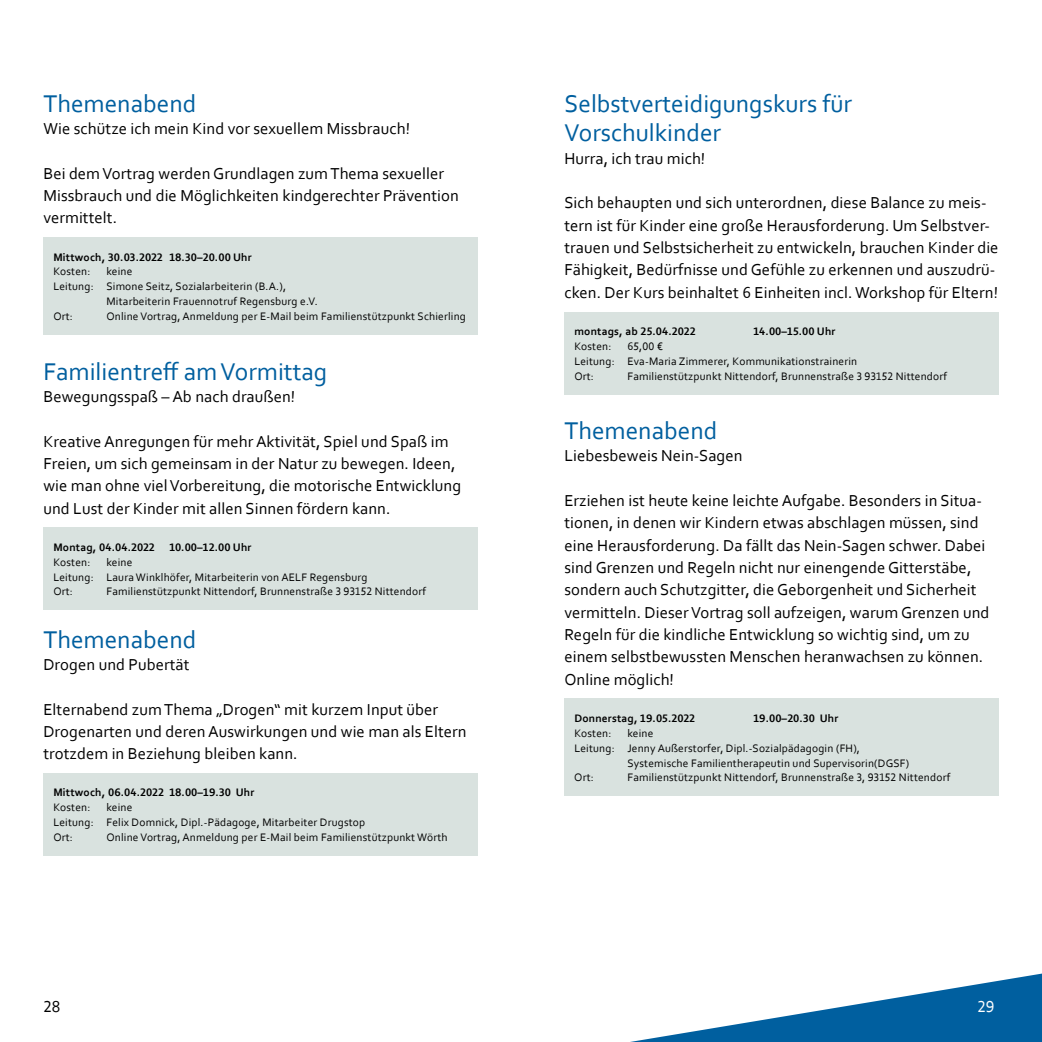
<style>
.page{position:relative;width:1042px;height:1042px;background:#fff}
.page>*{position:absolute;margin:0;border:0;box-sizing:border-box;transform-origin:0 0}
.t1{font:25.38px/29.8px "Corbel";color:#005f9f}
.t2{font:16.62px/22.4px "Corbel";letter-spacing:.005em;color:#000}
.t3{font:16.62px "Corbel";color:#fff}
.t4{font:11.38px/14.9px "Corbel";letter-spacing:.015em;color:#000}
.t5{font:700 11.38px "Corbel";letter-spacing:.015em;color:#000}
</style>
<div class="page">
<div style="left:43px;top:237px;width:434px;height:98px;background:#d9e2df"></div>
<div style="left:43px;top:527px;width:434px;height:83px;background:#d9e2df"></div>
<div style="left:43px;top:773px;width:434px;height:83px;background:#d9e2df"></div>
<div style="left:564px;top:312px;width:434px;height:82px;background:#d9e2df"></div>
<div style="left:564px;top:698px;width:434px;height:98px;background:#d9e2df"></div>
<svg style="left:630px;top:973px;width:412px;height:69px"></svg>
<h1 class="t1" style="left:43px;top:88px;width:154px">Themenabend</h1>
<p class="t2" style="left:43px;top:117px;width:368px">Wie schütze ich mein Kind vor sexuellem Missbrauch!</p>
<p class="t2" style="left:43px;top:161px;width:417px">Bei dem Vortrag werden Grundlagen zum Thema sexueller<br>Missbrauch und die Möglichkeiten kindgerechter Prävention vermittelt.</p>
<p class="t5" style="left:53px;top:250px;width:200px">Mittwoch, 30.03.2022 18.30–20.00 Uhr</p>
<p class="t4" style="left:53px;top:264px;width:39px">Kosten:</p>
<p class="t4" style="left:106px;top:264px;width:28px">keine</p>
<p class="t4" style="left:53px;top:279px;width:234px">Leitung: Simone Seitz, Sozialarbeiterin (B.A.),</p>
<p class="t4" style="left:106px;top:294px;width:213px">Mitarbeiterin Frauennotruf Regensburg e.V.</p>
<p class="t4" style="left:53px;top:308px;width:21px">Ort:</p>
<p class="t4" style="left:106px;top:308px;width:361px">Online Vortrag, Anmeldung per E-Mail beim Familienstützpunkt Schierling</p>
<h1 class="t1" style="left:43px;top:356px;width:285px">Familientreff am Vormittag</h1>
<p class="t2" style="left:43px;top:385px;width:253px">Bewegungsspaß – Ab nach draußen!</p>
<p class="t2" style="left:43px;top:429px;width:419px">Kreative Anregungen für mehr Aktivität, Spiel und Spaß im Freien, um sich gemeinsam in der Natur zu bewegen. Ideen, wie man ohne viel Vorbereitung, die motorische Entwicklung und Lust der Kinder mit allen Sinnen fördern kann.</p>
<p class="t5" style="left:53px;top:540px;width:103px">Montag, 04.04.2022</p>
<p class="t5" style="left:169px;top:540px;width:84px">10.00–12.00 Uhr</p>
<p class="t4" style="left:53px;top:554px;width:39px">Kosten:</p>
<p class="t4" style="left:53px;top:554px;width:316px;text-indent:53px">keine<br>Leitung: Laura Winklhöfer, Mitarbeiterin von AELF Regensburg<br>Ort:</p>
<p class="t4" style="left:106px;top:584px;width:321px">Familienstützpunkt Nittendorf, Brunnenstraße 3 93152 Nittendorf</p>
<h1 class="t1" style="left:43px;top:623px;width:154px">Themenabend</h1>
<p class="t2" style="left:43px;top:653px;width:148px">Drogen und Pubertät</p>
<p class="t2" style="left:43px;top:697px;width:425px">Elternabend zum Thema „Drogen“ mit kurzem Input über<br>Drogenarten und deren Auswirkungen und wie man als Eltern trotzdem in Beziehung bleiben kann.</p>
<p class="t5" style="left:53px;top:785px;width:203px">Mittwoch, 06.04.2022 18.00–19.30 Uhr</p>
<p class="t4" style="left:53px;top:800px;width:39px">Kosten:</p>
<p class="t4" style="left:53px;top:800px;width:313px;text-indent:53px">keine<br>Leitung: Felix Domnick, Dipl.-Pädagoge, Mitarbeiter Drugstop<br>Ort:</p>
<p class="t4" style="left:106px;top:829px;width:343px">Online Vortrag, Anmeldung per E-Mail beim Familienstützpunkt Wörth</p>
<h1 class="t1" style="left:564px;top:88px;width:289px">Selbstverteidigungskurs für<br>Vorschulkinder</h1>
<p class="t2" style="left:564px;top:147px;width:142px">Hurra, ich trau mich!</p>
<p class="t2" style="left:564px;top:191px;width:436px">Sich behaupten und sich unterordnen, diese Balance zu meis&shy;tern ist für Kinder eine große Herausforderung. Um Selbstver&shy;trauen und Selbstsicherheit zu entwickeln, brauchen Kinder die Fähigkeit, Bedürfnisse und Gefühle zu erkennen und auszudrü&shy;cken. Der Kurs beinhaltet 6 Einheiten incl. Workshop für Eltern!</p>
<p class="t5" style="left:574px;top:324px;width:123px">montags, ab 25.04.2022</p>
<p class="t5" style="left:753px;top:324px;width:84px">14.00–15.00 Uhr</p>
<p class="t4" style="left:574px;top:338px;width:39px">Kosten:</p>
<p class="t4" style="left:574px;top:338px;width:284px;text-indent:53px">65,00 €<br>Leitung: Eva-Maria Zimmerer, Kommunikationstrainerin<br>Ort:</p>
<p class="t4" style="left:627px;top:368px;width:321px">Familienstützpunkt Nittendorf, Brunnenstraße 3 93152 Nittendorf</p>
<h1 class="t1" style="left:564px;top:415px;width:154px">Themenabend</h1>
<p class="t2" style="left:564px;top:444px;width:180px">Liebesbeweis Nein-Sagen</p>
<p class="t2" style="left:564px;top:489px;width:426px">Erziehen ist heute keine leichte Aufgabe. Besonders in Situa&shy;tionen, in denen wir Kindern etwas abschlagen müssen, sind eine Herausforderung. Da fällt das Nein-Sagen schwer. Dabei sind Grenzen und Regeln nicht nur einengende Gitterstäbe, sondern auch Schutzgitter, die Geborgenheit und Sicherheit vermitteln. Dieser Vortrag soll aufzeigen, warum Grenzen und Regeln für die kindliche Entwicklung so wichtig sind, um zu einem selbstbewussten Menschen heranwachsen zu können.<br>Online möglich!</p>
<p class="t5" style="left:574px;top:711px;width:122px">Donnerstag, 19.05.2022</p>
<p class="t5" style="left:753px;top:711px;width:86px">19.00–20.30 Uhr</p>
<p class="t4" style="left:574px;top:725px;width:39px">Kosten:</p>
<p class="t4" style="left:627px;top:725px;width:28px">keine</p>
<p class="t4" style="left:574px;top:740px;width:287px">Leitung: Jenny Außerstorfer, Dipl.-Sozialpädagogin (FH),</p>
<p class="t4" style="left:627px;top:755px;width:283px">Systemische Familientherapeutin und Supervisorin(DGSF)</p>
<p class="t4" style="left:574px;top:770px;width:21px">Ort:</p>
<p class="t4" style="left:627px;top:770px;width:324px">Familienstützpunkt Nittendorf, Brunnenstraße 3, 93152 Nittendorf</p>
<p class="t2" style="left:43px;top:995px;width:18px">28</p>
<p class="t3" style="left:977px;top:996px;width:19px">29</p>
</div>
